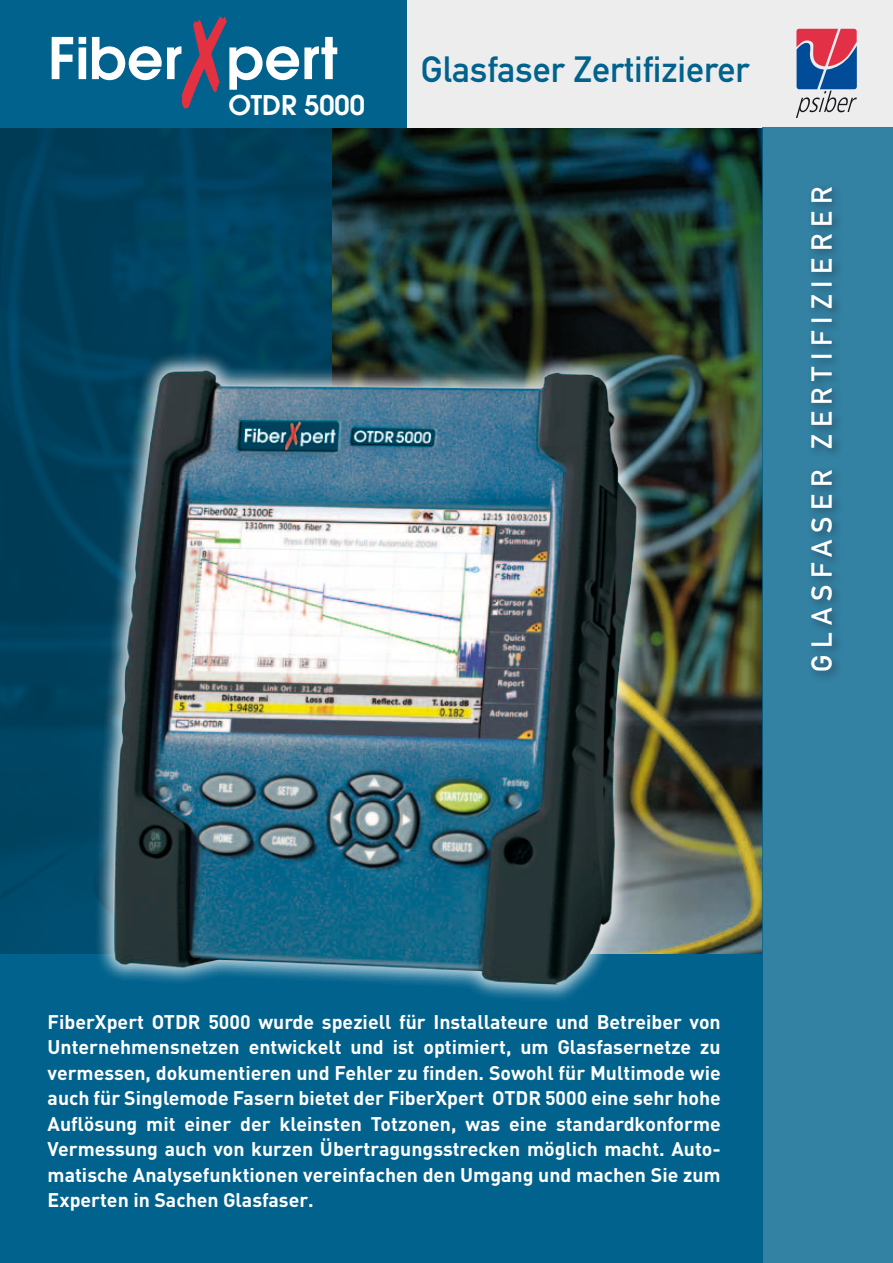
<style>
.page{position:relative;width:893px;height:1263px;background:#fff}
.page>*{position:absolute;margin:0;border:0;box-sizing:border-box;transform-origin:0 0}
.t1{font:600 57px "Avant Garde";color:#fff}
.t2{font:36px "DIN Mittelschrift";color:#00628d}
.t3{font:28.5px "DIN Mittelschrift";letter-spacing:.24em;color:#fff}
.t4{font:600 27px "Avant Garde";color:#fff}
.t5{font:700 19.5px/25.5px "DIN";color:#fff;text-align:justify}
.s1{color:#e43142}
</style>
<div class="page">
<img style="left:332px;top:128px;width:431px;height:827px">
<svg style="left:0;top:128px;width:332px;height:827px;fill:#00405c"></svg>
<div style="left:0;top:0;width:408px;height:128px;background:#00628d"></div>
<div style="left:408px;top:0;width:485px;height:128px;background:#ededee"></div>
<svg style="left:796px;top:29px;width:61px;height:89px"></svg>
<div style="left:763px;top:128px;width:130px;height:1135px;background:#3381a3"></div>
<div style="left:0;top:955px;width:763px;height:308px;background:#00628d"></div>
<img style="left:48px;top:327px;width:659px;height:673px">
<div style="left:807px;top:183px;width:37px;height:500px;background:#1a171c;opacity:.45"></div>
<h1 class="t1" style="left:48px;top:21px;width:291px">Fiber<span class="s1">✗</span>pert</h1>
<h3 class="t4" style="left:229px;top:87px;width:138px">OTDR 5000</h3>
<h2 class="t2" style="left:421px;top:48px;width:330px">Glasfaser Zertifizierer</h2>
<h3 class="t3" style="left:805px;top:672px;width:487px;rotate:-90deg">GLASFASER ZERTIFIZIERER</h3>
<p class="t5" style="left:48px;top:1008px;width:675px">FiberXpert OTDR 5000 wurde speziell für Installateure und Betreiber von Unternehmensnetzen entwickelt und ist optimiert, um Glasfasernetze zu vermessen, dokumentieren und Fehler zu finden. Sowohl für Multimode wie auch für Singlemode Fasern bietet der FiberXpert OTDR 5000 eine sehr hohe Auflösung mit einer der kleinsten Totzonen, was eine standardkonforme Vermessung auch von kurzen Übertragungsstrecken möglich macht. Auto&shy;matische Analysefunktionen vereinfachen den Umgang und machen Sie zum Experten in Sachen Glasfaser.</p>
</div>
